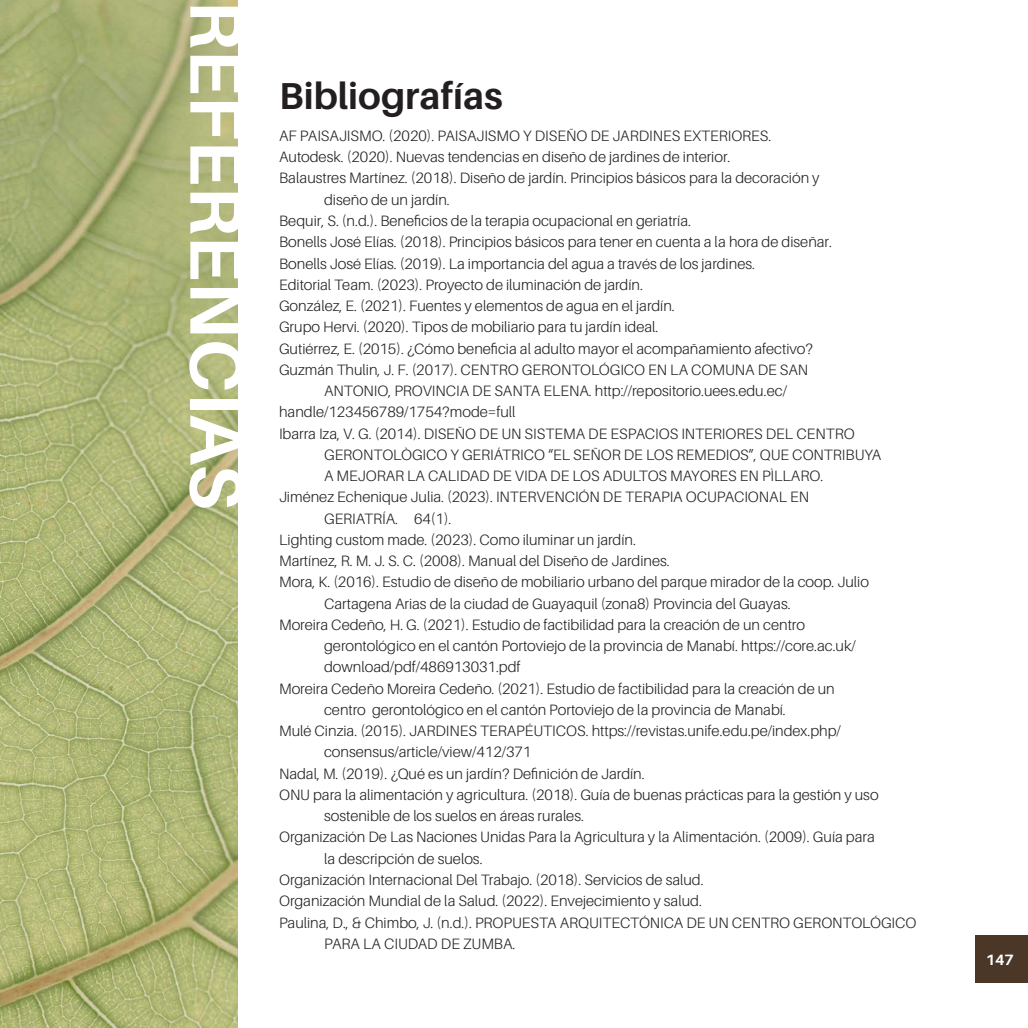
<style>
.page{position:relative;width:1028px;height:1028px;background:#fff}
.page>*{position:absolute;margin:0;border:0;box-sizing:border-box;transform-origin:0 0}
.TITULOS_1_BLANCO{font:700 75px "Aileron";color:#fff}
.SUB_TITULO_1_NEGRO{font:700 37.5px "Aileron";color:#231f20}
.t1{font:300 15px/21.2px "Aileron";color:#231f20}
.t2{font:700 15px "Aileron";color:#fff}
</style>
<div class="page">
<img style="left:0;top:0;width:237px;height:1028px">
<div style="left:974px;top:935px;width:54px;height:48px;background:#4a3728"></div>
<p class="TITULOS_1_BLANCO" style="left:258px;top:0;width:511px;rotate:90deg">REFERENCIAS</p>
<p class="SUB_TITULO_1_NEGRO" style="left:279px;top:75px;width:225px">Bibliografías</p>
<p class="t1" style="left:279px;top:125px;width:494px">AF PAISAJISMO. (2020). PAISAJISMO Y DISEÑO DE JARDINES EXTERIORES.</p>
<p class="t1" style="left:279px;top:146px;width:453px">Autodesk. (2020). Nuevas tendencias en diseño de jardines de interior.</p>
<p class="t1" style="left:279px;top:168px;width:542px">Balaustres Martínez. (2018). Diseño de jardín. Principios básicos para la decoración y</p>
<p class="t1" style="left:324px;top:189px;width:127px">diseño de un jardín.</p>
<p class="t1" style="left:279px;top:210px;width:413px">Bequir, S. (n.d.). Beneficios de la terapia ocupacional en geriatría.</p>
<p class="t1" style="left:279px;top:231px;width:554px">Bonells José Elías. (2018). Principios básicos para tener en cuenta a la hora de diseñar.</p>
<p class="t1" style="left:279px;top:253px;width:477px">Bonells José Elías. (2019). La importancia del agua a través de los jardines.</p>
<p class="t1" style="left:279px;top:274px;width:365px">Editorial Team. (2023). Proyecto de iluminación de jardín.</p>
<p class="t1" style="left:279px;top:295px;width:397px">González, E. (2021). Fuentes y elementos de agua en el jardín.</p>
<p class="t1" style="left:279px;top:316px;width:381px">Grupo Hervi. (2020). Tipos de mobiliario para tu jardín ideal.</p>
<p class="t1" style="left:279px;top:338px;width:535px">Gutiérrez, E. (2015). ¿Cómo beneficia al adulto mayor el acompañamiento afectivo?</p>
<p class="t1" style="left:279px;top:359px;width:530px">Guzmán Thulin, J. F. (2017). CENTRO GERONTOLÓGICO EN LA COMUNA DE SAN</p>
<p class="t1" style="left:279px;top:380px;width:509px;text-indent:45px">ANTONIO, PROVINCIA DE SANTA ELENA. http://repositorio.uees.edu.ec/ handle/123456789/1754?mode=full</p>
<p class="t1" style="left:279px;top:423px;width:577px">Ibarra Iza, V. G. (2014). DISEÑO DE UN SISTEMA DE ESPACIOS INTERIORES DEL CENTRO</p>
<p class="t1" style="left:324px;top:444px;width:558px">GERONTOLÒGICO Y GERIÁTRICO “EL SEÑOR DE LOS REMEDIOS”, QUE CONTRIBUYA</p>
<p class="t1" style="left:324px;top:465px;width:500px">A MEJORAR LA CALIDAD DE VIDA DE LOS ADULTOS MAYORES EN PÌLLARO.</p>
<p class="t1" style="left:279px;top:486px;width:531px">Jiménez Echenique Julia. (2023). INTERVENCIÓN DE TERAPIA OCUPACIONAL EN</p>
<p class="t1" style="left:324px;top:508px;width:129px">GERIATRÍA. 64(1).</p>
<p class="t1" style="left:279px;top:529px;width:358px">Lighting custom made. (2023). Como iluminar un jardín.</p>
<p class="t1" style="left:279px;top:550px;width:392px">Martínez, R. M. J. S. C. (2008). Manual del Diseño de Jardines.</p>
<p class="t1" style="left:279px;top:571px;width:591px">Mora, K. (2016). Estudio de diseño de mobiliario urbano del parque mirador de la coop. Julio</p>
<p class="t1" style="left:324px;top:593px;width:468px">Cartagena Arias de la ciudad de Guayaquil (zona8) Provincia del Guayas.</p>
<p class="t1" style="left:279px;top:614px;width:527px">Moreira Cedeño, H. G. (2021). Estudio de factibilidad para la creación de un centro</p>
<p class="t1" style="left:324px;top:635px;width:533px">gerontológico en el cantón Portoviejo de la provincia de Manabí. https://core.ac.uk/</p>
<p class="t1" style="left:324px;top:656px;width:198px">download/pdf/486913031.pdf</p>
<p class="t1" style="left:279px;top:678px;width:557px">Moreira Cedeño Moreira Cedeño. (2021). Estudio de factibilidad para la creación de un</p>
<p class="t1" style="left:324px;top:699px;width:463px">centro gerontológico en el cantón Portoviejo de la provincia de Manabí.</p>
<p class="t1" style="left:279px;top:720px;width:563px">Mulé Cinzia. (2015). JARDINES TERAPÉUTICOS. https://revistas.unife.edu.pe/index.php/</p>
<p class="t1" style="left:324px;top:741px;width:209px">consensus/article/view/412/371</p>
<p class="t1" style="left:279px;top:763px;width:367px">Nadal, M. (2019). ¿Qué es un jardín? Definición de Jardín.</p>
<p class="t1" style="left:279px;top:784px;width:601px">ONU para la alimentación y agricultura. (2018). Guía de buenas prácticas para la gestión y uso</p>
<p class="t1" style="left:324px;top:805px;width:261px">sostenible de los suelos en áreas rurales.</p>
<p class="t1" style="left:279px;top:826px;width:597px">Organización De Las Naciones Unidas Para la Agricultura y la Alimentación. (2009). Guía para</p>
<p class="t1" style="left:324px;top:848px;width:160px">la descripción de suelos.</p>
<p class="t1" style="left:279px;top:869px;width:426px">Organización Internacional Del Trabajo. (2018). Servicios de salud.</p>
<p class="t1" style="left:279px;top:890px;width:424px">Organización Mundial de la Salud. (2022). Envejecimiento y salud.</p>
<p class="t1" style="left:279px;top:911px;width:639px">Paulina, D., &amp; Chimbo, J. (n.d.). PROPUESTA ARQUITECTÓNICA DE UN CENTRO GERONTOLÓGICO</p>
<p class="t1" style="left:324px;top:933px;width:193px">PARA LA CIUDAD DE ZUMBA.</p>
<p class="t2" style="left:985px;top:951px;width:30px">147</p>
</div>
